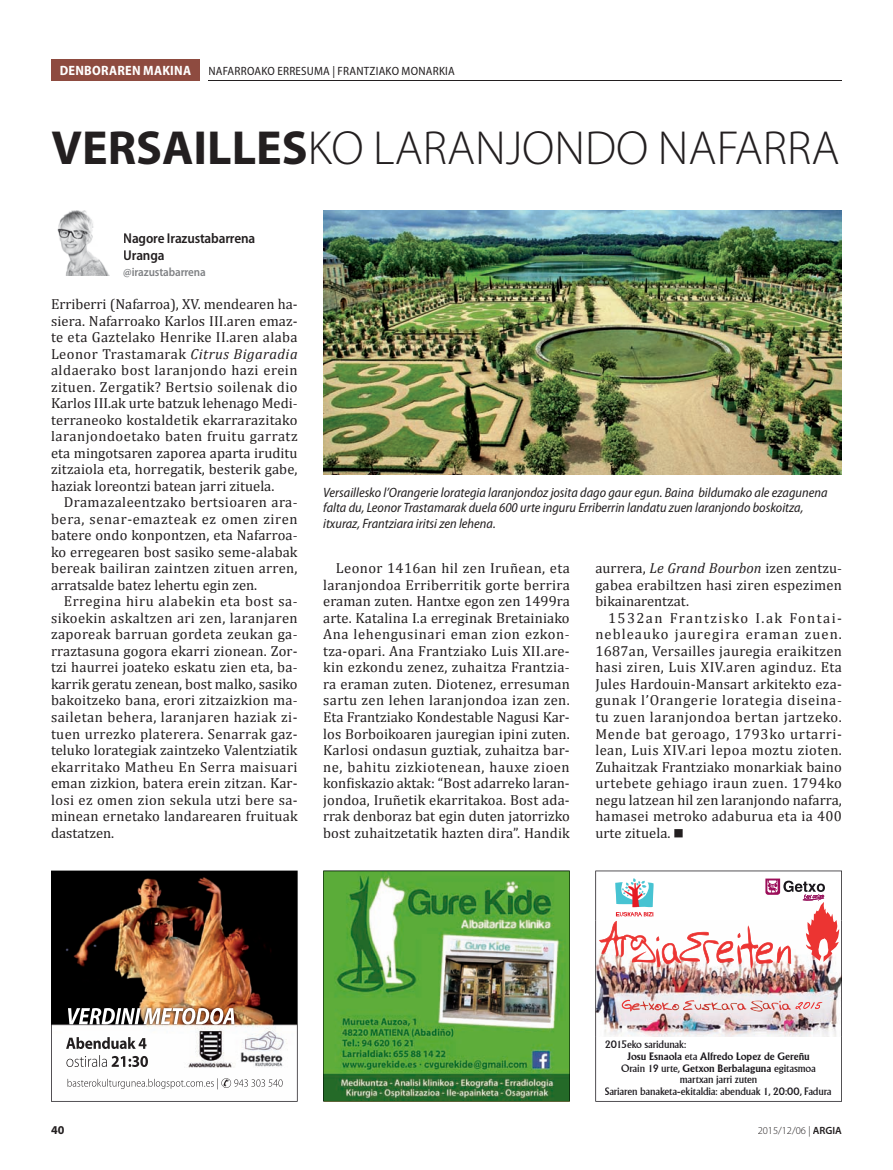
<style>
.page{position:relative;width:893px;height:1170px;background:#fff}
.page>*{position:absolute;margin:0;border:0;box-sizing:border-box;transform-origin:0 0}
.t1{font:300 48px "Myriad Pro";color:#231f20}
.t2{font:14.55px/16.5px "Cambria";letter-spacing:.01em;color:#231f20;text-align:justify}
.t3{font:600 semi-condensed 14.25px/16.5px "Myriad Pro";letter-spacing:-.01em;color:#231f20}
.t4{font:italic semi-condensed 13.5px/15.8px "Myriad Pro";color:#231f20}
.t5{font:700 semi-condensed 13.5px "Myriad Pro";letter-spacing:.02em;color:#fff}
.t6{font:semi-condensed 12px "Myriad Pro";letter-spacing:.02em;color:#231f20}
.t7{font:600 semi-condensed 12px "Myriad Pro";letter-spacing:-.01em;color:#808285}
.t8{font:700 12px "Myriad Pro";color:#231f20}
.t9{font:10.5px/12px "Alberta";letter-spacing:-.015em;color:#1a171c;text-align:center}
.t10{font:700 10.5px "Alberta";color:#1a171c}
.t11{font:300 10.5px "Myriad Pro";color:#231f20}
.s1{font-weight:700}
.s2{font-style:italic}
.s3{font-weight:400}
.s4{font-weight:600}
</style>
<div class="page">
<hr style="left:208px;top:80px;width:634px;height:1px;background:#231f20">
<div style="left:51px;top:60px;width:149px;height:21px;background:#8e4b40"></div>
<img style="left:51px;top:870px;width:247px;height:231px">
<img style="left:324px;top:870px;width:245px;height:231px">
<img style="left:595px;top:870px;width:247px;height:231px">
<svg style="left:65px;top:275px;width:45px;height:1px"></svg>
<img style="left:57px;top:210px;width:52px;height:65px">
<img style="left:323px;top:210px;width:519px;height:264px">
<img style="left:640px;top:1000px;width:140px;height:11px">
<svg style="left:599px;top:877px;width:240px;height:91px"></svg>
<p class="t5" style="left:60px;top:62px;width:133px">DENBORAREN MAKINA</p>
<p class="t6" style="left:208px;top:63px;width:248px">NAFARROAKO ERRESUMA | FRANTZIAKO MONARKIA</p>
<h1 class="t1" style="left:52px;top:119px;width:789px"><span class="s1">VERSAILLES</span>KO LARANJONDO NAFARRA</h1>
<p class="t3" style="left:123px;top:230px;width:133px">Nagore Irazustabarrena<br>Uranga</p>
<p class="t7" style="left:123px;top:265px;width:84px">@irazustabarrena</p>
<p class="t2" style="left:51px;top:296px;width:248px">Erriberri (Nafarroa), XV. mendearen ha&shy;siera. Nafarroako Karlos III.aren emaz&shy;te eta Gaztelako Henrike II.aren alaba Leonor Trastamarak <span class="s2">Citrus Bigaradia </span>aldaerako bost laranjondo hazi erein zituen. Zergatik? Bertsio soilenak dio Karlos III.ak urte batzuk lehenago Medi&shy;terraneoko kostaldetik ekarrarazitako laranjondoetako baten fruitu garratz eta mingotsaren zaporea aparta iruditu zitzaiola eta, horregatik, besterik gabe, haziak loreontzi batean jarri zituela.</p>
<p class="t2" style="left:51px;top:494px;width:248px;text-indent:13px">Dramazaleentzako bertsioaren ara&shy;bera, senar-emazteak ez omen ziren batere ondo konpontzen, eta Nafarroa&shy;ko erregearen bost sasiko seme-alabak bereak bailiran zaintzen zituen arren, arratsalde batez lehertu egin zen.</p>
<p class="t2" style="left:51px;top:593px;width:248px;text-indent:13px">Erregina hiru alabekin eta bost sa&shy;sikoekin askaltzen ari zen, laranjaren zaporeak barruan gordeta zeukan ga&shy;rraztasuna gogora ekarri zionean. Zor&shy;tzi haurrei joateko eskatu zien eta, ba&shy;karrik geratu zenean, bost malko, sasiko bakoitzeko bana, erori zitzaizkion ma&shy;sailetan behera, laranjaren haziak zi&shy;tuen urrezko platerera. Senarrak gaz&shy;teluko lorategiak zaintzeko Valentziatik ekarritako Matheu En Serra maisuari eman zizkion, batera erein zitzan. Kar&shy;losi ez omen zion sekula utzi bere sa&shy;minean ernetako landarearen fruituak dastatzen.</p>
<p class="t4" style="left:323px;top:484px;width:506px">Versaillesko l’Orangerie lorategia laranjondoz josita dago gaur egun. Baina bildumako ale ezagunena falta du, Leonor Trastamarak duela 600 urte inguru Erriberrin landatu zuen laranjondo boskoitza, itxuraz, Frantziara iritsi zen lehena.</p>
<p class="t2" style="left:323px;top:560px;width:248px;text-indent:13px">Leonor 1416an hil zen Iruñean, eta laranjondoa Erriberritik gorte berrira eraman zuten. Hantxe egon zen 1499ra arte. Katalina I.a erreginak Bretainiako Ana lehengusinari eman zion ezkon&shy;tza-opari. Ana Frantziako Luis XII.are&shy;kin ezkondu zenez, zuhaitza Frantzia&shy;ra eraman zuten. Diotenez, erresuman sartu zen lehen laranjondoa izan zen.<br>Eta Frantziako Kondestable Nagusi Kar&shy;los Borboikoaren jauregian ipini zuten.<br>Karlosi ondasun guztiak, zuhaitza bar&shy;ne, bahitu zizkiotenean, hauxe zioen konfiskazio aktak: “Bost adarreko laran&shy;jondoa, Iruñetik ekarritakoa. Bost ada&shy;rrak denboraz bat egin duten jatorrizko bost zuhaitzetatik hazten dira”. Handik</p>
<p class="t2" style="left:595px;top:560px;width:248px">aurrera, <span class="s2">Le Grand Bourbon</span> izen zentzu&shy;gabea erabiltzen hasi ziren espezimen bikainarentzat.</p>
<p class="t2" style="left:595px;top:609px;width:248px;text-indent:13px">1532an Frantzisko I.ak Fontai&shy;nebleauko jauregira eraman zuen.<br>1687an, Versailles jauregia eraikitzen hasi ziren, Luis XIV.aren aginduz. Eta Jules Hardouin-Mansart arkitekto eza&shy;gunak l’Orangerie lorategia diseina&shy;tu zuen laranjondoa bertan jartzeko.<br>Mende bat geroago, 1793ko urtarri&shy;lean, Luis XIV.ari lepoa moztu zioten.<br>Zuhaitzak Frantziako monarkiak baino urtebete gehiago iraun zuen. 1794ko negu latzean hil zen laranjondo nafarra, hamasei metroko adaburua eta ia 400 urte zituela. ■</p>
<p class="t9" style="left:605px;top:1038px;width:83px">2015eko saridunak:</p>
<p class="t10" style="left:627px;top:1050px;width:184px">Josu Esnaola <span class="s3">eta</span> Alfredo Lopez de Gereñu</p>
<p class="t9" style="left:621px;top:1062px;width:196px">Orain 19 urte, <span class="s1">Getxon Berbalaguna</span> egitasmoa</p>
<p class="t9" style="left:605px;top:1072px;width:228px">martxan jarri zuten<br>Sariaren banaketa-ekitaldia: abenduak 1, 20:00, Fadura</p>
<p class="t8" style="left:51px;top:1122px;width:15px">40</p>
<p class="t11" style="left:758px;top:1123px;width:86px">2015/12/06 | <span class="s4">ARGIA</span></p>
</div>
